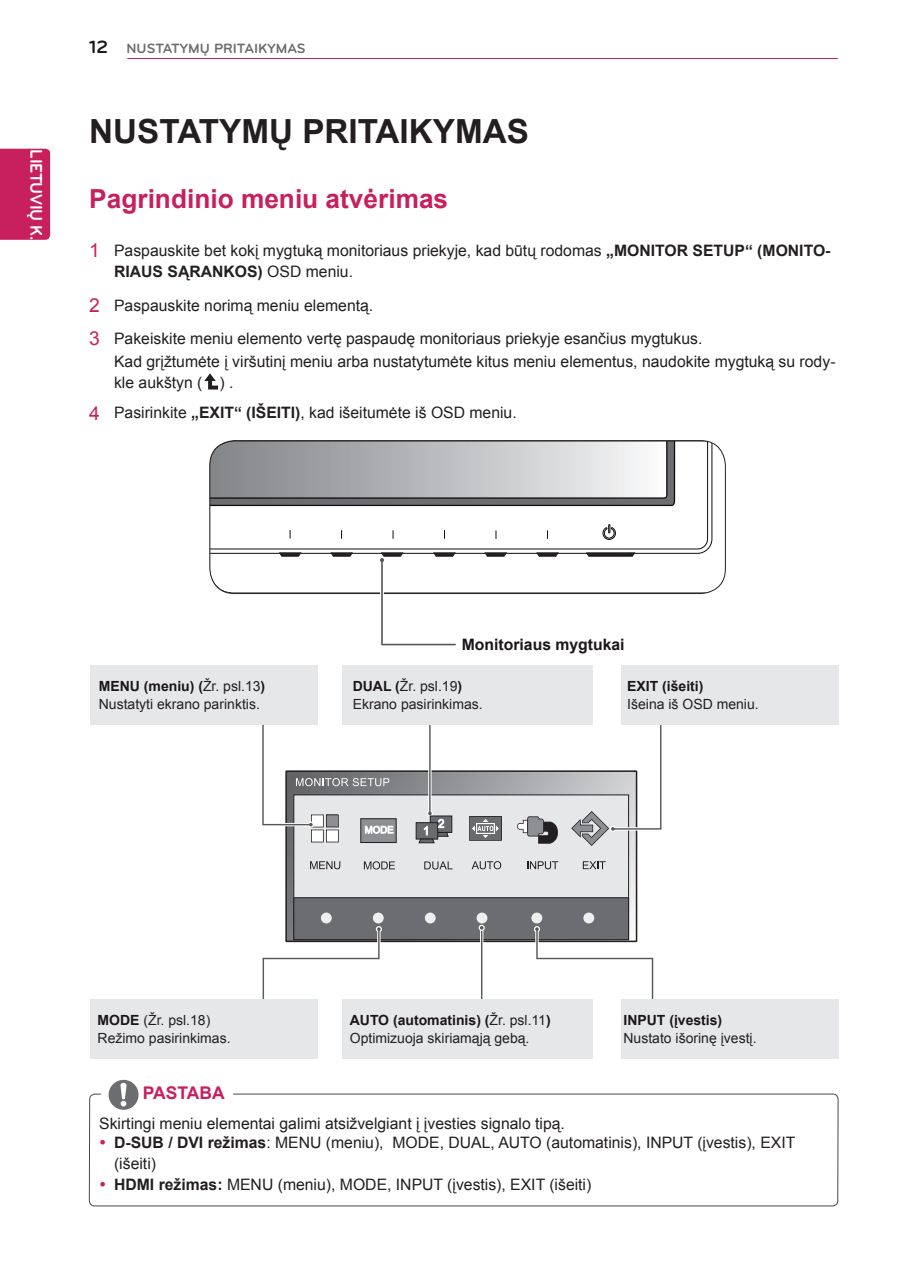
<style>
.page{position:relative;width:903px;height:1275px;background:#fff}
.page>*{position:absolute;margin:0;border:0;box-sizing:border-box;transform-origin:0 0}
.Chapter{font:700 33.25px "Arial";color:#231f20}
.Title-1{font:700 26.25px "Arial";color:#c8205d}
.t1{font:700 21px "Bryant LG";color:#fff}
.t2{font:700 18.38px "Bryant LG";color:#1a161a}
.t3{font:700 17.5px "Bryant LG";letter-spacing:-.025em;color:#fff;scale:.95 1}
.Title-note{font:700 17.5px "Arial";color:#c8205d}
._1-Body{font:15.75px/21px "Arial";color:#231f20}
.Body-Bullet{font:15.75px/21px "Arial";color:#231f20}
._1-Body-2{font:15.75px/21px "Arial";color:#231f20}
.Body{font:15.75px "Arial";color:#231f20}
._1-Body-3{font:700 15.75px "Arial";color:#1a161a}
.Body-8{font:14px/17.5px "Arial";color:#231f20}
.t4{font:700 14px "Bryant LG";color:#6c6d70}
.s1{font-size:19.25px;color:#c8205d}
.s2{font-weight:700}
.s3{font-weight:700;color:#1a161a}
</style>
<div class="page">
<hr style="left:127px;top:58px;width:711px;height:1px;background:#c8205d">
<div style="left:0;top:149px;width:50px;height:91px;background:#c8205d"></div>
<svg style="left:204px;top:373px;width:14px;height:17px"></svg>
<svg style="left:288px;top:773px;width:346px;height:166px;background:#98999c"></svg>
<div style="left:285px;top:770px;width:352px;height:172px;border:2px solid #231f20"></div>
<div style="left:294px;top:795px;width:335px;height:145px;background:#e6e7e9"></div>
<div style="left:294px;top:897px;width:335px;height:43px;background:#6c6d70;border:1px solid #231f20"></div>
<svg style="left:469px;top:816px;width:33px;height:25px"></svg>
<svg style="left:517px;top:816px;width:41px;height:28px"></svg>
<div style="left:321px;top:912px;width:11px;height:11px;background:#efeff0;border-radius:50%"></div>
<div style="left:373px;top:912px;width:11px;height:11px;background:#efeff0;border-radius:50%"></div>
<div style="left:425px;top:912px;width:11px;height:11px;background:#efeff0;border-radius:50%"></div>
<div style="left:531px;top:912px;width:11px;height:11px;background:#efeff0;border-radius:50%"></div>
<div style="left:583px;top:912px;width:11px;height:11px;background:#efeff0;border-radius:50%"></div>
<div style="left:476px;top:912px;width:11px;height:11px;background:#efeff0;border-radius:50%"></div>
<svg style="left:296px;top:778px;width:93px;height:8px"></svg>
<svg style="left:310px;top:861px;width:30px;height:8px"></svg>
<svg style="left:472px;top:861px;width:29px;height:8px"></svg>
<svg style="left:527px;top:861px;width:31px;height:8px"></svg>
<svg style="left:583px;top:861px;width:23px;height:8px"></svg>
<svg style="left:364px;top:861px;width:31px;height:8px"></svg>
<svg style="left:424px;top:861px;width:28px;height:8px"></svg>
<hr style="left:264px;top:823px;width:46px;height:3px;background:#fff">
<hr style="left:263px;top:824px;width:47px;height:1px;background:#57585a">
<svg style="left:308px;top:814px;width:31px;height:28px"></svg>
<hr style="left:262px;top:723px;width:2px;height:101px;background:#57585a">
<svg style="left:535px;top:932px;width:4px;height:26px"></svg>
<hr style="left:536px;top:930px;width:2px;height:28px;background:#57585a">
<svg style="left:534px;top:926px;width:6px;height:6px"></svg>
<hr style="left:537px;top:958px;width:115px;height:1px;background:#57585a">
<hr style="left:652px;top:958px;width:1px;height:42px;background:#57585a">
<svg style="left:377px;top:932px;width:4px;height:26px"></svg>
<hr style="left:378px;top:930px;width:2px;height:28px;background:#57585a">
<svg style="left:376px;top:926px;width:6px;height:6px"></svg>
<hr style="left:263px;top:958px;width:116px;height:1px;background:#57585a">
<hr style="left:263px;top:958px;width:1px;height:42px;background:#57585a">
<svg style="left:428px;top:770px;width:4px;height:40px"></svg>
<hr style="left:429px;top:725px;width:2px;height:88px;background:#57585a">
<hr style="left:480px;top:928px;width:3px;height:81px;background:#fff">
<hr style="left:481px;top:928px;width:1px;height:82px;background:#57585a">
<svg style="left:479px;top:925px;width:6px;height:6px"></svg>
<hr style="left:613px;top:827px;width:47px;height:4px;background:#fff">
<hr style="left:613px;top:828px;width:48px;height:2px;background:#57585a">
<svg style="left:571px;top:811px;width:45px;height:35px"></svg>
<hr style="left:660px;top:722px;width:1px;height:107px;background:#57585a">
<div style="left:360px;top:818px;width:37px;height:25px;background:#8d8f92;border:1px solid #231f20"></div>
<svg style="left:365px;top:825px;width:28px;height:9px"></svg>
<div style="left:430px;top:816px;width:22px;height:17px;background:#6a6b6e;border:1px solid #231f20"></div>
<svg style="left:416px;top:822px;width:2px;height:17px"></svg>
<svg style="left:418px;top:810px;width:31px;height:34px"></svg>
<div style="left:90px;top:665px;width:228px;height:60px;background:#e6e7e9"></div>
<div style="left:342px;top:665px;width:251px;height:60px;background:#e6e7e9"></div>
<div style="left:622px;top:665px;width:217px;height:60px;background:#e6e7e9"></div>
<div style="left:622px;top:999px;width:217px;height:59px;background:#e6e7e9"></div>
<div style="left:90px;top:999px;width:228px;height:59px;background:#e6e7e9"></div>
<div style="left:342px;top:999px;width:251px;height:59px;background:#e6e7e9"></div>
<div style="left:89px;top:1094px;width:749px;height:112px;border:1px solid #4c4649;border-radius:5px"></div>
<svg style="left:109px;top:1080px;width:30px;height:30px"></svg>
<svg style="left:210px;top:441px;width:515px;height:152px"></svg>
<div style="left:209px;top:440px;width:517px;height:154px;border:1px solid #231f20;border-radius:25px"></div>
<hr style="left:382px;top:644px;width:73px;height:1px;background:#57585a">
<hr style="left:380px;top:561px;width:4px;height:81px;background:#fff">
<div style="left:378px;top:557px;width:7px;height:7px;border:3px solid #fff;border-radius:50%"></div>
<hr style="left:381px;top:561px;width:2px;height:83px;background:#57585a">
<svg style="left:380px;top:552px;width:24px;height:10px"></svg>
<p class="t3" style="left:47px;top:149px;width:97px;rotate:90deg">LIETUVIŲ K.</p>
<p class="t1" style="left:48px;top:183px;width:24px;rotate:90deg">LT</p>
<p class="t2" style="left:89px;top:36px;width:20px">12</p>
<p class="t4" style="left:126px;top:40px;width:181px">NUSTATYMŲ PRITAIKYMAS</p>
<p class="Chapter" style="left:89px;top:110px;width:441px">NUSTATYMŲ PRITAIKYMAS</p>
<p class="Title-1" style="left:89px;top:181px;width:360px">Pagrindinio meniu atvėrimas</p>
<p class="_1-Body" style="left:114px;top:240px;width:718px;text-indent:-25px"><span class="s1">1</span> Paspauskite bet kokį mygtuką monitoriaus priekyje, kad būtų rodomas <span class="s2">„MONITOR SETUP“ (MONITO-<br>RIAUS SĄRANKOS)</span> OSD meniu.</p>
<p class="_1-Body" style="left:89px;top:295px;width:285px"><span class="s1">2</span> Paspauskite norimą meniu elementą.</p>
<p class="_1-Body" style="left:89px;top:328px;width:615px"><span class="s1">3</span> Pakeiskite meniu elemento vertę paspaudę monitoriaus priekyje esančius mygtukus.</p>
<p class="_1-Body-2" style="left:114px;top:351px;width:723px">Kad grįžtumėte į viršutinį meniu arba nustatytumėte kitus meniu elementus, naudokite mygtuką su rody&shy;kle aukštyn ( ) .</p>
<p class="_1-Body" style="left:89px;top:403px;width:429px"><span class="s1">4</span> Pasirinkite <span class="s2">„EXIT“ (IŠEITI)</span>, kad išeitumėte iš OSD meniu.</p>
<p class="_1-Body-3" style="left:462px;top:634px;width:164px">Monitoriaus mygtukai</p>
<p class="Body-8" style="left:99px;top:678px;width:168px"><span class="s3">MENU (meniu) (</span>Žr. psl.13<span class="s3">)<br></span>Nustatyti ekrano parinktis.</p>
<p class="Body-8" style="left:353px;top:678px;width:131px"><span class="s3">DUAL (</span>Žr. psl.19<span class="s3">)<br></span>Ekrano pasirinkimas.</p>
<p class="Body-8" style="left:627px;top:678px;width:133px"><span class="s3">EXIT (išeiti)<br></span>Išeina iš OSD meniu.</p>
<p class="Body-8" style="left:98px;top:1012px;width:135px"><span class="s3">MODE</span> (Žr. psl.18)<br>Režimo pasirinkimas.</p>
<p class="Body-8" style="left:350px;top:1012px;width:202px"><span class="s3">AUTO (automatinis) (</span>Žr. psl.11<span class="s3">)<br></span>Optimizuoja skiriamąją gebą.</p>
<p class="Title-note" style="left:143px;top:1081px;width:83px">PASTABA</p>
<p class="Body-8" style="left:623px;top:1012px;width:135px"><span class="s3">INPUT (įvestis)<br></span>Nustato išorinę įvestį.</p>
<p class="Body" style="left:99px;top:1113px;width:467px">Skirtingi meniu elementai galimi atsižvelgiant į įvesties signalo tipą.</p>
<p class="Body-Bullet" style="left:114px;top:1132px;width:683px"><span class="s2">D-SUB / DVI režimas</span>: MENU (meniu), MODE, DUAL, AUTO (automatinis), INPUT (įvestis), EXIT (išeiti)</p>
<p class="Body-Bullet" style="left:114px;top:1174px;width:479px"><span class="s2">HDMI režimas:</span> MENU (meniu), MODE, INPUT (įvestis), EXIT (išeiti)</p>
</div>
